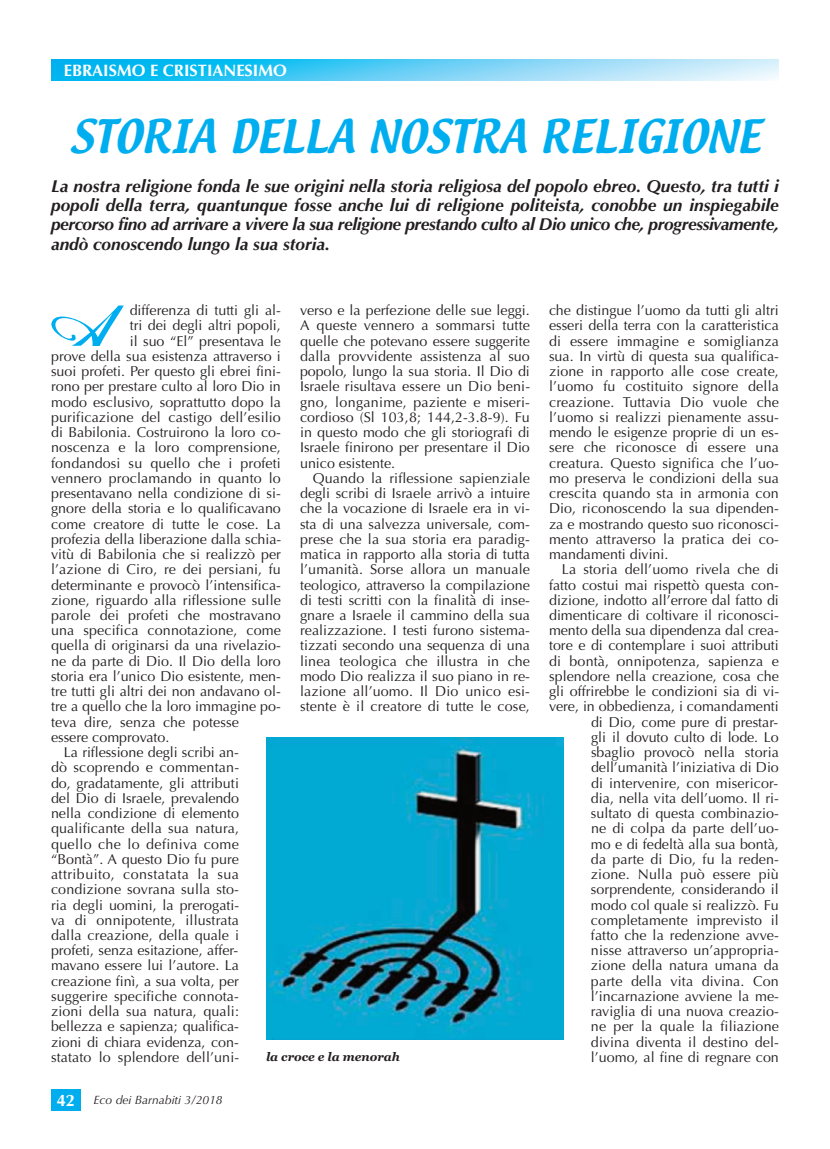
<style>
.page{position:relative;width:830px;height:1149px;background:#fff}
.page>*{position:absolute;margin:0;border:0;box-sizing:border-box;transform-origin:0 0}
.t1{font:57.75px "Alison Laser";color:#00aeef}
.t2{font:40.5px "Textile";color:#00aeef}
.t3{font:italic 700 17.25px/19.2px "Optima";color:#231f20;text-align:justify}
.t4{font:700 16.5px "Optima";color:#fff}
.t5{font:14.25px/15.1px "Optima";color:#231f20;text-align:justify}
.t6{font:14.25px "Optima";letter-spacing:.03em;color:#231f20}
.t7{font:14.25px "Optima";letter-spacing:.025em;color:#231f20}
.t8{font:italic 12px "Optima";color:#231f20}
.t9{font:italic 700 12px "Georgia";color:#231f20}
.s1{font-weight:700;font-style:normal;font-size:16.5px;color:#fff}
</style>
<div class="page">
<svg style="left:51px;top:60px;width:727px;height:21px;background:#66d0f5"></svg>
<div style="left:51px;top:1089px;width:30px;height:21px;background:#00aeef"></div>
<img style="left:266px;top:737px;width:297px;height:301px">
<p class="t4" style="left:64px;top:61px;width:224px">EBRAISMO E CRISTIANESIMO</p>
<h2 class="t2" style="left:69px;top:115px;width:692px">STORIA DELLA NOSTRA RELIGIONE</h2>
<p class="t3" style="left:51px;top:176px;width:729px">La nostra religione fonda le sue origini nella storia religiosa del popolo ebreo. Questo, tra tutti i popoli della terra, quantunque fosse anche lui di religione politeista, conobbe un inspiegabile percorso fino ad arrivare a vivere la sua religione prestando culto al Dio unico che, progressivamente, andò conoscendo lungo la sua storia.</p>
<p class="t5" style="left:300px;top:303px;width:231px">verso e la perfezione delle sue leggi.<br>A queste vennero a sommarsi tutte quelle che potevano essere suggerite dalla provvidente assistenza al suo popolo, lungo la sua storia. Il Dio di Israele risultava essere un Dio beni&shy;gno, longanime, paziente e miseri&shy;cordioso (Sl 103,8; 144,2-3.8-9). Fu in questo modo che gli storiografi di Israele finirono per presentare il Dio unico esistente.</p>
<p class="t5" style="left:300px;top:470px;width:231px;text-indent:13px">Quando la riflessione sapienziale degli scribi di Israele arrivò a intuire che la vocazione di Israele era in vi&shy;sta di una salvezza universale, com&shy;prese che la sua storia era paradig&shy;matica in rapporto alla storia di tutta l’umanità. Sorse allora un manuale teologico, attraverso la compilazione di testi scritti con la finalità di inse&shy;gnare a Israele il cammino della sua realizzazione. I testi furono sistema&shy;tizzati secondo una sequenza di una linea teologica che illustra in che modo Dio realizza il suo piano in re&shy;lazione all’uomo. Il Dio unico esi&shy;stente è il creatore di tutte le cose,</p>
<h1 class="t1" style="left:51px;top:306px;width:57px">A</h1>
<p class="t5" style="left:130px;top:303px;width:153px">differenza di tutti gli al-</p>
<p class="t5" style="left:130px;top:318px;width:153px">tri dei degli altri popoli,</p>
<p class="t5" style="left:130px;top:333px;width:153px">il suo “El” presentava le</p>
<p class="t5" style="left:51px;top:348px;width:231px">prove della sua esistenza attraverso i</p>
<p class="t5" style="left:51px;top:364px;width:231px">suoi profeti. Per questo gli ebrei fini-</p>
<p class="t5" style="left:51px;top:379px;width:231px">rono per prestare culto al loro Dio in</p>
<p class="t5" style="left:51px;top:394px;width:231px">modo esclusivo, soprattutto dopo la</p>
<p class="t5" style="left:51px;top:409px;width:231px">purificazione del castigo dell’esilio</p>
<p class="t5" style="left:51px;top:425px;width:231px">di Babilonia. Costruirono la loro co-</p>
<p class="t5" style="left:51px;top:440px;width:231px">noscenza e la loro comprensione,</p>
<p class="t5" style="left:51px;top:455px;width:231px">fondandosi su quello che i profeti</p>
<p class="t5" style="left:51px;top:470px;width:231px">vennero proclamando in quanto lo</p>
<p class="t5" style="left:51px;top:485px;width:231px">presentavano nella condizione di si-</p>
<p class="t5" style="left:51px;top:501px;width:231px">gnore della storia e lo qualificavano</p>
<p class="t5" style="left:51px;top:516px;width:231px">come creatore di tutte le cose. La</p>
<p class="t5" style="left:51px;top:531px;width:232px">profezia della liberazione dalla schia-</p>
<p class="t5" style="left:51px;top:546px;width:231px">vitù di Babilonia che si realizzò per</p>
<p class="t5" style="left:51px;top:562px;width:231px">l’azione di Ciro, re dei persiani, fu</p>
<p class="t5" style="left:51px;top:577px;width:231px">determinante e provocò l’intensifica-</p>
<p class="t5" style="left:51px;top:592px;width:231px">zione, riguardo alla riflessione sulle</p>
<p class="t5" style="left:51px;top:607px;width:231px">parole dei profeti che mostravano</p>
<p class="t5" style="left:51px;top:623px;width:231px">una specifica connotazione, come</p>
<p class="t5" style="left:51px;top:638px;width:231px">quella di originarsi da una rivelazio-</p>
<p class="t5" style="left:51px;top:653px;width:231px">ne da parte di Dio. Il Dio della loro</p>
<p class="t5" style="left:51px;top:668px;width:231px">storia era l’unico Dio esistente, men-</p>
<p class="t5" style="left:51px;top:683px;width:231px">tre tutti gli altri dei non andavano ol-</p>
<p class="t5" style="left:51px;top:699px;width:231px">tre a quello che la loro immagine po-</p>
<p class="t5" style="left:51px;top:714px;width:189px">teva dire, senza che potesse</p>
<p class="t5" style="left:51px;top:729px;width:120px">essere comprovato.</p>
<p class="t5" style="left:64px;top:744px;width:176px">La riflessione degli scribi an-</p>
<p class="t5" style="left:51px;top:760px;width:189px">dò scoprendo e commentan-</p>
<p class="t5" style="left:51px;top:775px;width:189px">do, gradatamente, gli attributi</p>
<p class="t5" style="left:51px;top:790px;width:189px">del Dio di Israele, prevalendo</p>
<p class="t5" style="left:51px;top:805px;width:189px">nella condizione di elemento</p>
<p class="t5" style="left:51px;top:820px;width:189px">qualificante della sua natura,</p>
<p class="t7" style="left:51px;top:835px;width:189px">quello che lo definiva come</p>
<p class="t5" style="left:51px;top:851px;width:189px">“Bontà”. A questo Dio fu pure</p>
<p class="t6" style="left:51px;top:865px;width:189px">attribuito, constatata la sua</p>
<p class="t5" style="left:51px;top:881px;width:189px">condizione sovrana sulla sto-</p>
<p class="t5" style="left:51px;top:897px;width:189px">ria degli uomini, la prerogati-</p>
<p class="t5" style="left:51px;top:912px;width:189px">va di onnipotente, illustrata</p>
<p class="t5" style="left:51px;top:927px;width:189px">dalla creazione, della quale i</p>
<p class="t5" style="left:51px;top:942px;width:188px">profeti, senza esitazione, affer-</p>
<p class="t5" style="left:51px;top:957px;width:189px">mavano essere lui l’autore. La</p>
<p class="t5" style="left:51px;top:973px;width:189px">creazione finì, a sua volta, per</p>
<p class="t5" style="left:51px;top:988px;width:189px">suggerire specifiche connota-</p>
<p class="t5" style="left:51px;top:1003px;width:189px">zioni della sua natura, quali:</p>
<p class="t5" style="left:51px;top:1018px;width:189px">bellezza e sapienza; qualifica-</p>
<p class="t5" style="left:51px;top:1034px;width:189px">zioni di chiara evidenza, con-</p>
<p class="t5" style="left:51px;top:1049px;width:189px">statato lo splendore dell’uni-</p>
<p class="t9" style="left:266px;top:1049px;width:135px">la croce e la menorah</p>
<p class="t8" style="left:57px;top:1092px;width:167px"><span class="s1">42</span> Eco dei Barnabiti 3/2018</p>
<p class="t5" style="left:549px;top:303px;width:231px">che distingue l’uomo da tutti gli altri esseri della terra con la caratteristica di essere immagine e somiglianza sua. In virtù di questa sua qualifica&shy;zione in rapporto alle cose create, l’uomo fu costituito signore della creazione. Tuttavia Dio vuole che l’uomo si realizzi pienamente assu&shy;mendo le esigenze proprie di un es&shy;sere che riconosce di essere una creatura. Questo significa che l’uo&shy;mo preserva le condizioni della sua crescita quando sta in armonia con Dio, riconoscendo la sua dipenden&shy;za e mostrando questo suo riconosci&shy;mento attraverso la pratica dei co&shy;mandamenti divini.</p>
<p class="t5" style="left:549px;top:562px;width:231px;text-align:right">La storia dell’uomo rivela che di fatto costui mai rispettò questa con&shy;dizione, indotto all’errore dal fatto di dimenticare di coltivare il riconosci&shy;mento della sua dipendenza dal crea&shy;tore e di contemplare i suoi attributi di bontà, onnipotenza, sapienza e splendore nella creazione, cosa che gli offrirebbe le condizioni sia di vi&shy;vere, in obbedienza, i comandamenti di Dio, come pure di prestar-<br>gli il dovuto culto di lode. Lo sbaglio provocò nella storia dell’umanità l’iniziativa di Dio<br>di intervenire, con misericor-<br>dia, nella vita dell’uomo. Il ri&shy;sultato di questa combinazio-<br>ne di colpa da parte dell’uo-<br>mo e di fedeltà alla sua bontà,<br>da parte di Dio, fu la reden&shy;zione. Nulla può essere più sorprendente, considerando il<br>modo col quale si realizzò. Fu completamente imprevisto il<br>fatto che la redenzione avve-<br>nisse attraverso un’appropria-<br>zione della natura umana da<br>parte della vita divina. Con l’incarnazione avviene la me&shy;raviglia di una nuova creazio-<br>ne per la quale la filiazione<br>divina diventa il destino del&shy;l’uomo, al fine di regnare con</p>
</div>
